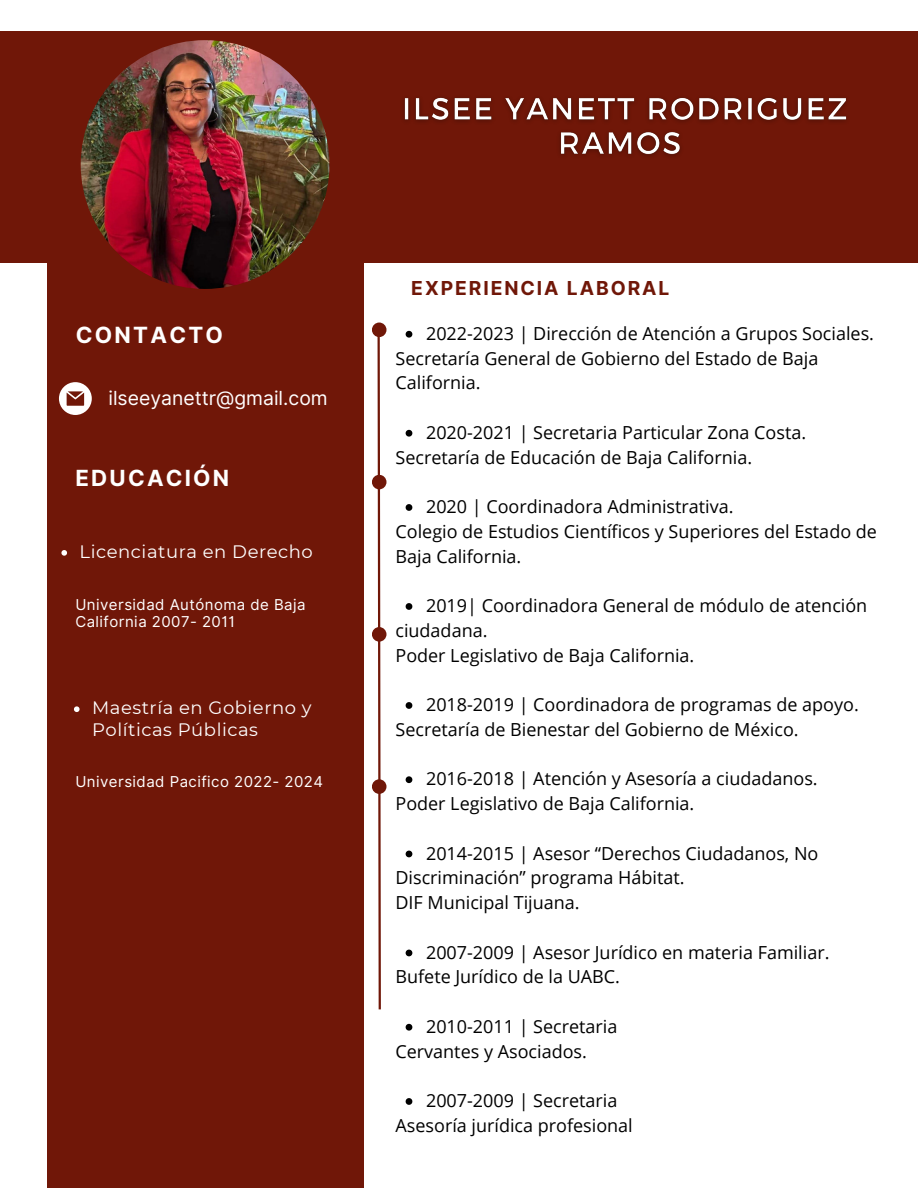
<style>
.page{position:relative;width:918px;height:1188px;background:#fff}
.page>*{position:absolute;margin:0;border:0;box-sizing:border-box;transform-origin:0 0}
.t1{font:700 22.35px "Inter";letter-spacing:.1em;color:#fff}
.t2{font:700 22.2px "Inter";letter-spacing:.1em;color:#fff}
.t3{font:19.35px "Inter";color:#fff}
.t4{font:700 19.2px "Inter";letter-spacing:.1em;color:#701708}
.t5{font:18px/24.8px "Open Sans";color:#000}
.t6{font:18px/21.3px "Montserrat";letter-spacing:.03em;color:#fff}
.t7{font:15px/16.8px "Inter";letter-spacing:.03em;color:#fff}
</style>
<div class="page">
<div style="left:47px;top:31px;width:316px;height:1157px;background:#701708"></div>
<div style="left:0;top:31px;width:918px;height:232px;background:#701708"></div>
<img style="left:81px;top:40px;width:248px;height:249px;border-radius:50%">
<svg style="left:59px;top:382px;width:33px;height:33px"></svg>
<svg style="left:61px;top:550px;width:6px;height:6px"></svg>
<img style="left:404px;top:97px;width:443px;height:59px">
<svg style="left:74px;top:706px;width:6px;height:6px"></svg>
<svg style="left:406px;top:331px;width:6px;height:7px"></svg>
<svg style="left:406px;top:430px;width:6px;height:7px"></svg>
<svg style="left:406px;top:504px;width:6px;height:7px"></svg>
<svg style="left:406px;top:603px;width:6px;height:7px"></svg>
<svg style="left:406px;top:702px;width:6px;height:7px"></svg>
<svg style="left:406px;top:776px;width:6px;height:7px"></svg>
<svg style="left:406px;top:851px;width:6px;height:6px"></svg>
<svg style="left:406px;top:950px;width:6px;height:6px"></svg>
<svg style="left:406px;top:1024px;width:6px;height:7px"></svg>
<svg style="left:406px;top:1098px;width:6px;height:7px"></svg>
<svg style="left:376px;top:336px;width:5px;height:674px"></svg>
<div style="left:372px;top:323px;width:15px;height:14px;background:#701708;border-radius:50%"></div>
<div style="left:372px;top:475px;width:15px;height:14px;background:#701708;border-radius:50%"></div>
<div style="left:372px;top:627px;width:15px;height:15px;background:#701708;border-radius:50%"></div>
<div style="left:372px;top:779px;width:15px;height:15px;background:#701708;border-radius:50%"></div>
<h2 class="t1" style="left:76px;top:321px;width:149px">CONTACTO</h2>
<p class="t3" style="left:108px;top:386px;width:221px">ilseeyanettr@gmail.com</p>
<p class="t2" style="left:75px;top:465px;width:155px">EDUCACIÓN</p>
<p class="t6" style="left:80px;top:541px;width:235px">Licenciatura en Derecho</p>
<h4 class="t7" style="left:75px;top:596px;width:232px">Universidad Autónoma de Baja<br>California 2007- 2011</h4>
<p class="t6" style="left:92px;top:697px;width:221px">Maestría en Gobierno y<br>Políticas Públicas</p>
<p class="t7" style="left:75px;top:774px;width:249px">Universidad Pacifico 2022- 2024</p>
<p class="t4" style="left:411px;top:276px;width:260px">EXPERIENCIA LABORAL</p>
<h3 class="t5" style="left:426px;top:320px;width:450px">2022-2023 | Dirección de Atención a Grupos Sociales.</h3>
<p class="t5" style="left:396px;top:345px;width:424px">Secretaría General de Gobierno del Estado de Baja<br>California.</p>
<h4 class="t5" style="left:426px;top:419px;width:382px">2020-2021 | Secretaria Particular Zona Costa.</h4>
<p class="t5" style="left:396px;top:444px;width:358px">Secretaría de Educación de Baja California.</p>
<h4 class="t5" style="left:426px;top:494px;width:309px">2020 | Coordinadora Administrativa.</h4>
<p class="t5" style="left:396px;top:518px;width:483px">Colegio de Estudios Científicos y Superiores del Estado de<br>Baja California.</p>
<h4 class="t5" style="left:426px;top:593px;width:443px">2019| Coordinadora General de módulo de atención</h4>
<p class="t5" style="left:396px;top:617px;width:300px">ciudadana.<br>Poder Legislativo de Baja California.</p>
<h4 class="t5" style="left:426px;top:692px;width:434px">2018-2019 | Coordinadora de programas de apoyo.</h4>
<p class="t5" style="left:396px;top:716px;width:405px">Secretaría de Bienestar del Gobierno de México.</p>
<h4 class="t5" style="left:426px;top:766px;width:393px">2016-2018 | Atención y Asesoría a ciudadanos.</h4>
<p class="t5" style="left:396px;top:791px;width:300px">Poder Legislativo de Baja California.</p>
<h4 class="t5" style="left:426px;top:840px;width:394px">2014-2015 | Asesor “Derechos Ciudadanos, No</h4>
<p class="t5" style="left:396px;top:865px;width:291px">Discriminación” programa Hábitat.<br>DIF Municipal Tijuana.</p>
<h4 class="t5" style="left:426px;top:939px;width:405px">2007-2009 | Asesor Jurídico en materia Familiar.</h4>
<p class="t5" style="left:396px;top:964px;width:226px">Bufete Jurídico de la UABC.</p>
<h4 class="t5" style="left:426px;top:1013px;width:193px">2010-2011 | Secretaria</h4>
<p class="t5" style="left:396px;top:1038px;width:193px">Cervantes y Asociados.</p>
<h4 class="t5" style="left:426px;top:1088px;width:193px">2007-2009 | Secretaria</h4>
<p class="t5" style="left:396px;top:1112px;width:239px">Asesoría jurídica profesional</p>
</div>
